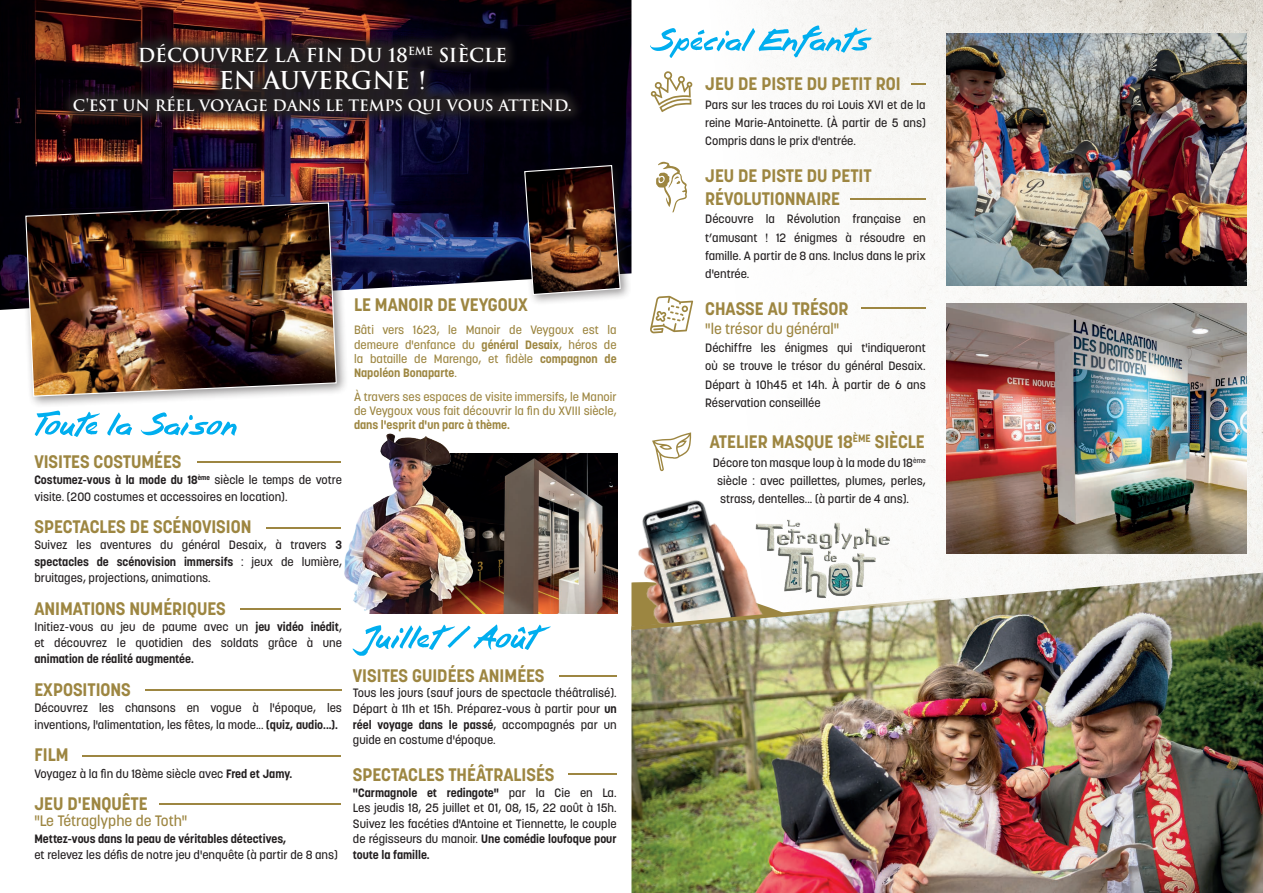
<style>
.page{position:relative;width:1263px;height:893px;background:#fff}
.page>*{position:absolute;margin:0;border:0;box-sizing:border-box;transform-origin:0 0}
.t1{font:600 24px "Trajan Pro 3";letter-spacing:-.005em;color:#fff}
.t2{font:600 18.75px "Trajan Pro 3";letter-spacing:-.005em;color:#fff}
.t3{font:700 18px/22.8px "Korolev";color:#9d8641}
.t4{font:600 15.3px "Trajan Pro 3";letter-spacing:-.005em;color:#fff}
.t5{font:500 15px "Korolev";color:#9d8641}
.t6{font:500 12px/18.3px "Korolev";color:#231f20;text-align:justify}
.t7{font:500 12px/14.1px "Korolev";color:#9d8641;text-align:justify}
.t8{font:700 12px "Korolev";color:#231f20}
.t9{font:700 12px "Korolev";color:#9d8641}
.s1{font-weight:700}
</style>
<div class="page">
<img style="left:631px;top:0;width:632px;height:568px">
<img style="left:0;top:0;width:631px;height:310px">
<div style="left:19px;top:196px;width:330px;height:213px;background:#231f20;opacity:.5"></div>
<img style="left:25px;top:202px;width:312px;height:195px">
<div style="left:519px;top:160px;width:112px;height:146px;background:#231f20;opacity:.44"></div>
<img style="left:523px;top:164px;width:98px;height:132px">
<img style="left:480px;top:454px;width:137px;height:159px">
<img style="left:946px;top:34px;width:300px;height:252px">
<svg style="left:35px;top:411px;width:202px;height:26px"></svg>
<svg style="left:650px;top:26px;width:221px;height:32px"></svg>
<img style="left:61px;top:30px;width:523px;height:98px">
<svg style="left:353px;top:625px;width:198px;height:31px"></svg>
<hr style="left:197px;top:461px;width:144px;height:1px;background:#9d8641">
<hr style="left:559px;top:675px;width:58px;height:1px;background:#9d8641">
<hr style="left:568px;top:774px;width:49px;height:1px;background:#9d8641">
<hr style="left:267px;top:527px;width:74px;height:1px;background:#9d8641">
<hr style="left:241px;top:608px;width:100px;height:1px;background:#9d8641">
<hr style="left:145px;top:689px;width:196px;height:1px;background:#9d8641">
<hr style="left:83px;top:755px;width:258px;height:1px;background:#9d8641">
<hr style="left:160px;top:803px;width:181px;height:1px;background:#9d8641">
<img style="left:946px;top:304px;width:300px;height:250px">
<img style="left:336px;top:433px;width:144px;height:180px">
<svg style="left:656px;top:161px;width:31px;height:52px"></svg>
<svg style="left:652px;top:432px;width:39px;height:39px"></svg>
<svg style="left:650px;top:71px;width:42px;height:41px"></svg>
<svg style="left:650px;top:296px;width:43px;height:37px"></svg>
<hr style="left:861px;top:308px;width:64px;height:1px;background:#9d8641">
<hr style="left:850px;top:198px;width:75px;height:1px;background:#9d8641">
<svg style="left:911px;top:83px;width:14px;height:2px"></svg>
<img style="left:631px;top:485px;width:147px;height:83px">
<img style="left:631px;top:656px;width:632px;height:237px">
<img style="left:631px;top:568px;width:632px;height:88px">
<img style="left:746px;top:501px;width:161px;height:114px">
<h2 class="t2" style="left:138px;top:41px;width:370px">DÉCOUVREZ LA FIN DU 18<sup>EME</sup> SIÈCLE</h2>
<h1 class="t1" style="left:219px;top:63px;width:208px">EN AUVERGNE !</h1>
<p class="t4" style="left:73px;top:95px;width:501px">C'EST UN RÉEL VOYAGE DANS LE TEMPS QUI VOUS ATTEND.</p>
<h3 class="t3" style="left:34px;top:450px;width:149px">VISITES COSTUMÉES</h3>
<p class="t6" style="left:34px;top:472px;width:309px;line-height:16.4px"><span class="s1">Costumez-vous à la mode du 18</span><sup>ème</sup> siècle le temps de votre visite. (200 costumes et accessoires en location).</p>
<h3 class="t3" style="left:34px;top:515px;width:219px">SPECTACLES DE SCÉNOVISION</h3>
<p class="t6" style="left:34px;top:537px;width:309px;line-height:16.4px">Suivez les aventures du général Desaix, à travers <span class="s1">3 spectacles de scénovision immersifs</span> : jeux de lumière, bruitages, projections, animations.</p>
<h3 class="t3" style="left:34px;top:597px;width:193px">ANIMATIONS NUMÉRIQUES</h3>
<p class="t6" style="left:34px;top:618px;width:309px;line-height:16.4px">Initiez-vous au jeu de paume avec un <span class="s1">jeu vidéo inédit</span>, et découvrez le quotidien des soldats grâce à une</p>
<p class="t8" style="left:34px;top:652px;width:161px">animation de réalité augmentée.</p>
<h3 class="t3" style="left:34px;top:678px;width:98px">EXPOSITIONS</h3>
<p class="t6" style="left:34px;top:700px;width:309px;line-height:16.4px">Découvrez les chansons en vogue à l'époque, les inventions, l'alimentation, les fêtes, la mode... <span class="s1">(quiz, audio...).</span></p>
<h3 class="t3" style="left:34px;top:743px;width:36px">FILM</h3>
<p class="t6" style="left:34px;top:764px;width:259px">Voyagez à la fin du 18ème siècle avec <span class="s1">Fred et Jamy.</span></p>
<h3 class="t3" style="left:34px;top:792px;width:115px">JEU D'ENQUÊTE</h3>
<p class="t5" style="left:34px;top:812px;width:154px">"Le Tétraglyphe de Toth"</p>
<p class="t8" style="left:34px;top:831px;width:254px">Mettez-vous dans la peau de véritables détectives,</p>
<p class="t6" style="left:34px;top:846px;width:305px">et relevez les défis de notre jeu d'enquête (à partir de 8 ans)</p>
<h3 class="t3" style="left:354px;top:293px;width:175px">LE MANOIR DE VEYGOUX</h3>
<p class="t7" style="left:354px;top:323px;width:264px">Bâti vers 1623, le Manoir de Veygoux est la demeure d'enfance du <span class="s1">général Desaix</span>, héros de la bataille de Marengo, et fidèle <span class="s1">compagnon de Napoléon Bonaparte</span>.</p>
<p class="t7" style="left:354px;top:389px;width:264px">À travers ses espaces de visite immersifs, le Manoir de Veygoux vous fait découvrir la fin du XVIII siècle,</p>
<p class="t9" style="left:354px;top:417px;width:157px">dans l'esprit d'un parc à thème.</p>
<h3 class="t3" style="left:353px;top:664px;width:193px">VISITES GUIDÉES ANIMÉES</h3>
<p class="t6" style="left:353px;top:685px;width:265px;line-height:15.6px">Tous les jours (sauf jours de spectacle théâtralisé).<br>Départ à 11h et 15h. Préparez-vous à partir pour <span class="s1">un réel voyage dans le passé</span>, accompagnés par un guide en costume d'époque.</p>
<h3 class="t3" style="left:353px;top:763px;width:203px">SPECTACLES THÉÂTRALISÉS</h3>
<p class="t6" style="left:353px;top:785px;width:265px;line-height:15.6px"><span class="s1">"Carmagnole et redingote"</span> par la Cie en La.<br>Les jeudis 18, 25 juillet et 01, 08, 15, 22 août à 15h.<br>Suivez les facéties d'Antoine et Tiennette, le couple de régisseurs du manoir. <span class="s1">Une comédie loufoque pour toute la famille.</span></p>
<h3 class="t3" style="left:705px;top:73px;width:197px">JEU DE PISTE DU PETIT ROI</h3>
<p class="t6" style="left:705px;top:95px;width:222px">Pars sur les traces du roi Louis XVI et de la reine Marie-Antoinette. (À partir de 5 ans)<br>Compris dans le prix d'entrée.</p>
<h3 class="t3" style="left:705px;top:164px;width:168px">JEU DE PISTE DU PETIT<br>RÉVOLUTIONNAIRE</h3>
<p class="t6" style="left:705px;top:210px;width:222px">Découvre la Révolution française en t’amusant ! 12 énigmes à résoudre en famille. A partir de 8 ans. Inclus dans le prix d'entrée.</p>
<h3 class="t3" style="left:705px;top:297px;width:145px">CHASSE AU TRÉSOR</h3>
<p class="t5" style="left:705px;top:319px;width:136px">"le trésor du général"</p>
<p class="t6" style="left:705px;top:338px;width:222px">Déchiffre les énigmes qui t'indiqueront où se trouve le trésor du général Desaix.<br>Départ à 10h45 et 14h. À partir de 6 ans Réservation conseillée</p>
<h3 class="t3" style="left:710px;top:430px;width:216px">ATELIER MASQUE 18<sup>ÈME</sup> SIÈCLE</h3>
<p class="t6" style="left:717px;top:453px;width:210px;text-indent:-4px">Décore ton masque loup à la mode du 18<sup>ème </sup>siècle : avec paillettes, plumes, perles, strass, dentelles... (à partir de 4 ans).</p>
</div>
